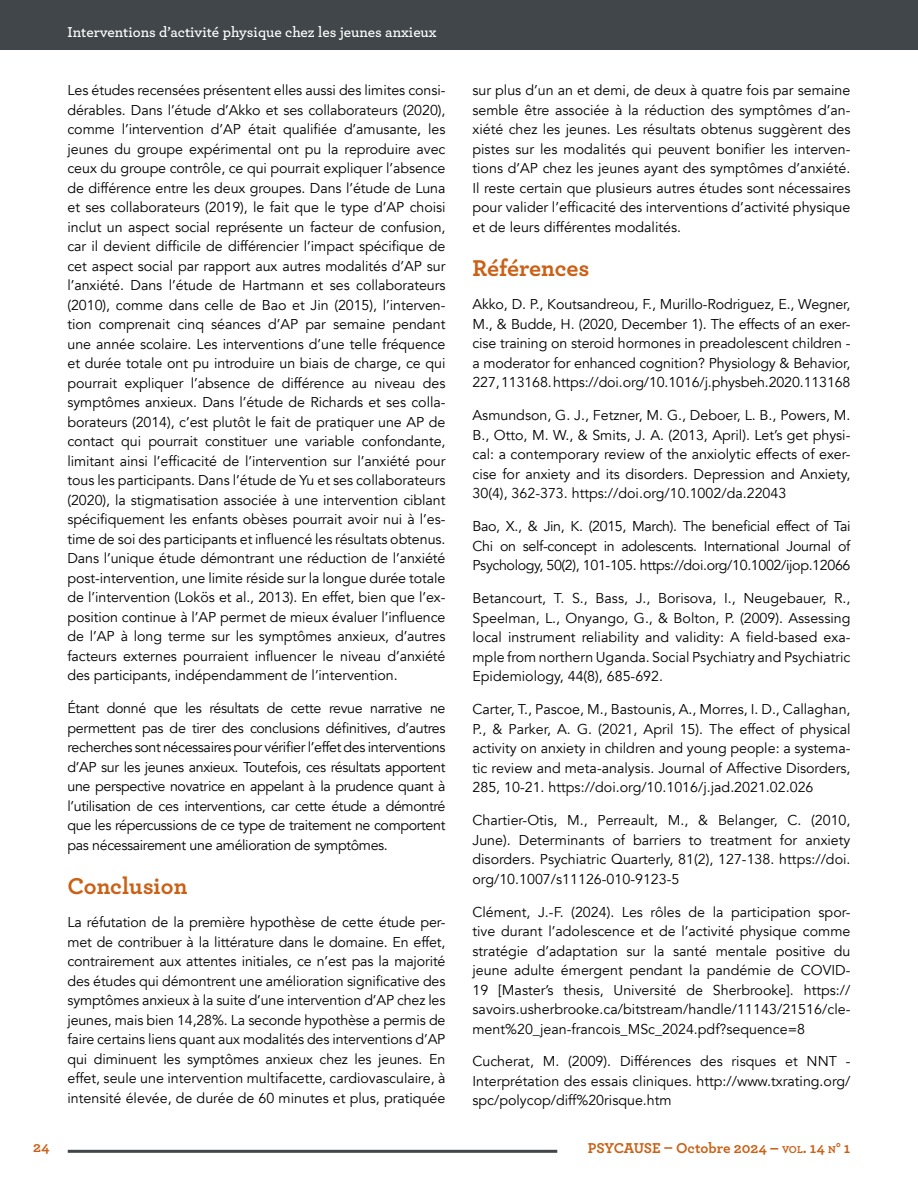
<style>
.page{position:relative;width:918px;height:1188px;background:#fff}
.page>*{position:absolute;margin:0;border:0;box-sizing:border-box;transform-origin:0 0}
.titre_2_article{font:700 24px "Archer";color:#ca6116}
.Entête{font:600 15px "Archer";color:#fff}
.t1{font:700 15px "Archer";color:#ca6116}
.texte{font:14.25px/19.5px "Avenir";color:#000;text-align:justify}
.s1{font-size:10.5px}
.s2{font-style:inherit}
</style>
<div class="page">
<hr style="left:68px;top:1150px;width:489px;height:3px;background:#404649">
<div style="left:0;top:0;width:918px;height:50px;background:#404649"></div>
<p class="Entête" style="left:68px;top:21px;width:371px">Interventions d’activité physique chez les jeunes anxieux</p>
<p class="texte" style="left:68px;top:81px;width:380px">Les études recensées présentent elles aussi des limites consi&shy;dérables. Dans l’étude d’Akko et ses collaborateurs (2020), comme l’intervention d’AP était qualifiée d’amusante, les jeunes du groupe expérimental ont pu la reproduire avec ceux du groupe contrôle, ce qui pourrait expliquer l’absence de différence entre les deux groupes. Dans l’étude de Luna et ses collaborateurs (2019), le fait que le type d’AP choisi inclut un aspect social représente un facteur de confusion, car il devient difficile de différencier l’impact spécifique de cet aspect social par rapport aux autres modalités d’AP sur l’anxiété. Dans l’étude de Hartmann et ses collaborateurs (2010), comme dans celle de Bao et Jin (2015), l’interven&shy;tion comprenait cinq séances d’AP par semaine pendant une année scolaire. Les interventions d’une telle fréquence et durée totale ont pu introduire un biais de charge, ce qui pourrait expliquer l’absence de différence au niveau des symptômes anxieux. Dans l’étude de Richards et ses colla&shy;borateurs (2014), c’est plutôt le fait de pratiquer une AP de contact qui pourrait constituer une variable confondante, limitant ainsi l’efficacité de l’intervention sur l’anxiété pour tous les participants. Dans l’étude de Yu et ses collaborateurs (2020), la stigmatisation associée à une intervention ciblant spécifiquement les enfants obèses pourrait avoir nui à l’es&shy;time de soi des participants et influencé les résultats obtenus.<br>Dans l’unique étude démontrant une réduction de l’anxiété post-intervention, une limite réside sur la longue durée totale de l’intervention (Lokös et al., 2013). En effet, bien que l’ex&shy;position continue à l’AP permet de mieux évaluer l’influence de l’AP à long terme sur les symptômes anxieux, d’autres facteurs externes pourraient influencer le niveau d’anxiété des participants, indépendamment de l’intervention.</p>
<p class="texte" style="left:68px;top:699px;width:380px">Étant donné que les résultats de cette revue narrative ne permettent pas de tirer des conclusions définitives, d’autres recherches sont nécessaires pour vérifier l’effet des interventions d’AP sur les jeunes anxieux. Toutefois, ces résultats apportent une perspective novatrice en appelant à la prudence quant à l’utilisation de ces interventions, car cette étude a démontré que les répercussions de ce type de traitement ne comportent pas nécessairement une amélioration de symptômes.</p>
<p class="titre_2_article" style="left:68px;top:867px;width:121px">Conclusion</p>
<p class="texte" style="left:68px;top:913px;width:380px">La réfutation de la première hypothèse de cette étude per&shy;met de contribuer à la littérature dans le domaine. En effet, contrairement aux attentes initiales, ce n’est pas la majorité des études qui démontrent une amélioration significative des symptômes anxieux à la suite d’une intervention d’AP chez les jeunes, mais bien 14,28%. La seconde hypothèse a permis de faire certains liens quant aux modalités des interventions d’AP qui diminuent les symptômes anxieux chez les jeunes. En effet, seule une intervention multifacette, cardiovasculaire, à intensité élevée, de durée de 60 minutes et plus, pratiquée</p>
<p class="texte" style="left:472px;top:81px;width:380px">sur plus d’un an et demi, de deux à quatre fois par semaine semble être associée à la réduction des symptômes d’an&shy;xiété chez les jeunes. Les résultats obtenus suggèrent des pistes sur les modalités qui peuvent bonifier les interven&shy;tions d’AP chez les jeunes ayant des symptômes d’anxiété.<br>Il reste certain que plusieurs autres études sont nécessaires pour valider l’efficacité des interventions d’activité physique et de leurs différentes modalités.</p>
<p class="titre_2_article" style="left:472px;top:249px;width:119px">Références</p>
<p class="texte" style="left:472px;top:295px;width:380px">Akko, D. P., Koutsandreou, F., Murillo-Rodriguez, E., Wegner, M., &amp; Budde, H. (2020, December 1). The effects of an exer&shy;cise training on steroid hormones in preadolescent children - a moderator for enhanced cognition? Physiology &amp; Behavior, 227, 113168. https://doi.org/10.1016/j.physbeh.2020.113168</p>
<p class="texte" style="left:472px;top:406px;width:379px">Asmundson, G. J., Fetzner, M. G., Deboer, L. B., Powers, M.<br>B., Otto, M. W., &amp; Smits, J. A. (2013, April). Let’s get physi&shy;cal: a contemporary review of the anxiolytic effects of exer&shy;cise for anxiety and its disorders. Depression and Anxiety, 30(4), 362-373. https://doi.org/10.1002/da.22043</p>
<p class="texte" style="left:472px;top:517px;width:380px">Bao, X., &amp; Jin, K. (2015, March). The beneficial effect of Tai Chi on self-concept in adolescents. International Journal of Psychology, 50(2), 101-105. https://doi.org/10.1002/ijop.12066</p>
<p class="texte" style="left:472px;top:589px;width:380px">Betancourt, T. S., Bass, J., Borisova, I., Neugebauer, R., Speelman, L., Onyango, G., &amp; Bolton, P. (2009). Assessing local instrument reliability and validity: A field-based exa&shy;mple from northern Uganda. Social Psychiatry and Psychiatric Epidemiology, 44(8), 685-692.</p>
<p class="texte" style="left:472px;top:700px;width:380px">Carter, T., Pascoe, M., Bastounis, A., Morres, I. D., Callaghan, P., &amp; Parker, A. G. (2021, April 15). The effect of physical activity on anxiety in children and young people: a systema&shy;tic review and meta-analysis. Journal of Affective Disorders, 285, 10-21. https://doi.org/10.1016/j.jad.2021.02.026</p>
<p class="texte" style="left:472px;top:811px;width:380px">Chartier-Otis, M., Perreault, M., &amp; Belanger, C. (2010, June). Determinants of barriers to treatment for anxiety disorders. Psychiatric Quarterly, 81(2), 127-138. https://doi. org/10.1007/s11126-010-9123-5</p>
<p class="texte" style="left:472px;top:902px;width:380px">Clément, J.-F. (2024). Les rôles de la participation spor&shy;tive durant l’adolescence et de l’activité physique comme stratégie d’adaptation sur la santé mentale positive du jeune adulte émergent pendant la pandémie de COVID-19 [Master’s thesis, Université de Sherbrooke]. https:// savoirs.usherbrooke.ca/bitstream/handle/11143/21516/cle&shy;ment%20_jean-francois_MSc_2024.pdf?sequence=8</p>
<p class="texte" style="left:473px;top:1052px;width:380px">Cucherat, M. (2009). Différences des risques et NNT - Interprétation des essais cliniques. http://www.txrating.org/ spc/polycop/diff%20risque.htm</p>
<p class="t1" style="left:33px;top:1136px;width:18px">24</p>
<p class="t1" style="left:588px;top:1137px;width:264px">PSYCAUSE – Octobre 2024 – <span class="s1">VOL</span><span class="s2">. 14</span> <span class="s1">N</span><span class="s2">° 1</span></p>
</div>
